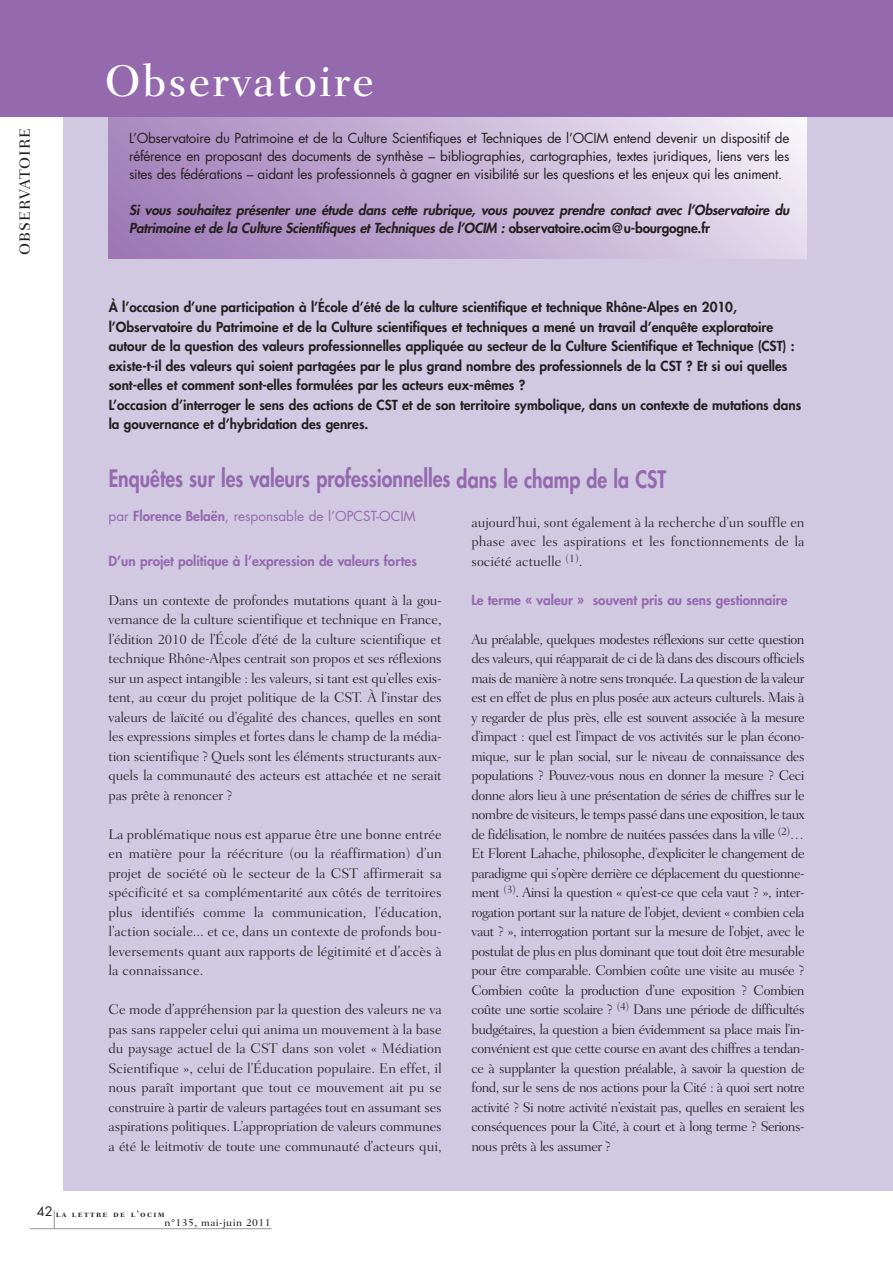
<style>
.page{position:relative;width:893px;height:1263px;background:#fff}
.page>*{position:absolute;margin:0;border:0;box-sizing:border-box;transform-origin:0 0}
.t1{font:500 45px "Fairfield LH";letter-spacing:.045em;color:#fff}
.t2{font:800 23.4px "Futura";color:#9469ad;scale:.83 1}
.t3{font:15px "Fairfield LH Medium SC";letter-spacing:.07em;color:#231f20}
.t4{font:300 14.25px/19.5px "Fairfield LH";letter-spacing:-.015em;color:#231f20;text-align:justify}
.t5{font:800 13.5px/19.5px "Futura";color:#231f20}
.t6{font:13.5px/18px "Futura";letter-spacing:-.02em;color:#231f20;text-align:justify}
.t7{font:italic 800 13.5px/18px "Futura";letter-spacing:-.01em;color:#231f20}
.t8{font:800 13.5px "Futura";color:#9469ad}
.t9{font:13.5px "Futura";color:#9469ad}
.t10{font:12.75px "Futura";color:#231f20}
.t11{font:500 10.5px "Fairfield LH";letter-spacing:.04em;color:#231f20}
.t12{font:9px "Fairfield LH Bold SC";letter-spacing:.15em;color:#231f20}
.s1{font-style:normal}
.s2{font-weight:800}
</style>
<div class="page">
<div style="left:64px;top:112px;width:829px;height:1079px;background:#d1c8e2"></div>
<svg style="left:54px;top:1210px;width:1px;height:18px"></svg>
<hr style="left:30px;top:1228px;width:242px;height:1px;background:#939598">
<svg style="left:108px;top:116px;width:698px;height:143px"></svg>
<div style="left:0;top:0;width:893px;height:116px;background:#9469ad"></div>
<p class="t3" style="left:19px;top:255px;width:129px;rotate:-90deg">OBSERVATOIRE</p>
<h1 class="t1" style="left:105px;top:63px;width:271px">Observatoire</h1>
<p class="t6" style="left:129px;top:130px;width:662px">L’Observatoire du Patrimoine et de la Culture Scientifiques et Techniques de l’OCIM entend devenir un dispositif de référence en proposant des documents de synthèse – bibliographies, cartographies, textes juridiques, liens vers les sites des fédérations – aidant les professionnels à gagner en visibilité sur les questions et les enjeux qui les animent.</p>
<p class="t7" style="left:129px;top:202px;width:662px">Si vous souhaitez présenter une étude dans cette rubrique, vous pouvez prendre contact avec l’Observatoire du<br>Patrimoine et de la Culture Scientifiques et Techniques de l’OCIM : <span class="s1">observatoire.ocim@u-bourgogne.fr</span></p>
<p class="t5" style="left:109px;top:298px;width:694px">À l’occasion d’une participation à l’École d’été de la culture scientifique et technique Rhône-Alpes en 2010, l’Observatoire du Patrimoine et de la Culture scientifiques et techniques a mené un travail d’enquête exploratoire autour de la question des valeurs professionnelles appliquée au secteur de la Culture Scientifique et Technique (CST) : existe-t-il des valeurs qui soient partagées par le plus grand nombre des professionnels de la CST ? Et si oui quelles sont-elles et comment sont-elles formulées par les acteurs eux-mêmes ?<br>L’occasion d’interroger le sens des actions de CST et de son territoire symbolique, dans un contexte de mutations dans la gouvernance et d’hybridation des genres.</p>
<h2 class="t2" style="left:109px;top:468px;width:673px">Enquêtes sur les valeurs professionnelles dans le champ de la CST</h2>
<p class="t9" style="left:109px;top:510px;width:309px">par <span class="s2">Florence Belaën</span>, responsable de l’OPCST-OCIM</p>
<p class="t8" style="left:109px;top:554px;width:310px">D’un projet politique à l’expression de valeurs fortes</p>
<p class="t4" style="left:109px;top:591px;width:335px">Dans un contexte de profondes mutations quant à la gou&shy;vernance de la culture scientifique et technique en France, l’édition 2010 de l’École d’été de la culture scientifique et technique Rhône-Alpes centrait son propos et ses réflexions sur un aspect intangible : les valeurs, si tant est qu’elles exis&shy;tent, au cœur du projet politique de la CST. À l’instar des valeurs de laïcité ou d’égalité des chances, quelles en sont les expressions simples et fortes dans le champ de la média&shy;tion scientifique ? Quels sont les éléments structurants aux&shy;quels la communauté des acteurs est attachée et ne serait pas prête à renoncer ?</p>
<p class="t4" style="left:109px;top:825px;width:335px">La problématique nous est apparue être une bonne entrée en matière pour la réécriture (ou la réaffirmation) d’un projet de société où le secteur de la CST affirmerait sa spécificité et sa complémentarité aux côtés de territoires plus identifiés comme la communication, l’éducation, l’action sociale... et ce, dans un contexte de profonds bou&shy;leversements quant aux rapports de légitimité et d’accès à la connaissance.</p>
<p class="t4" style="left:109px;top:1001px;width:335px">Ce mode d’appréhension par la question des valeurs ne va pas sans rappeler celui qui anima un mouvement à la base du paysage actuel de la CST dans son volet « Médiation Scientifique », celui de l’Éducation populaire. En effet, il nous paraît important que tout ce mouvement ait pu se construire à partir de valeurs partagées tout en assumant ses aspirations politiques. L’appropriation de valeurs communes a été le leitmotiv de toute une communauté d’acteurs qui,</p>
<p class="t4" style="left:471px;top:513px;width:335px">aujourd’hui, sont également à la recherche d’un souffle en phase avec les aspirations et les fonctionnements de la société actuelle <sup>(1)</sup>.</p>
<p class="t8" style="left:471px;top:593px;width:318px">Le terme « valeur » souvent pris au sens gestionnaire</p>
<p class="t4" style="left:471px;top:630px;width:335px">Au préalable, quelques modestes réflexions sur cette question des valeurs, qui réapparait de ci de là dans des discours officiels mais de manière à notre sens tronquée. La question de la valeur est en effet de plus en plus posée aux acteurs culturels. Mais à y regarder de plus près, elle est souvent associée à la mesure d’impact : quel est l’impact de vos activités sur le plan écono&shy;mique, sur le plan social, sur le niveau de connaissance des populations ? Pouvez-vous nous en donner la mesure ? Ceci donne alors lieu à une présentation de séries de chiffres sur le nombre de visiteurs, le temps passé dans une exposition, le taux de fidélisation, le nombre de nuitées passées dans la ville <sup>(2)</sup>… Et Florent Lahache, philosophe, d’expliciter le changement de paradigme qui s’opère derrière ce déplacement du questionne&shy;ment <sup>(3)</sup>. Ainsi la question « qu’est-ce que cela vaut ? », inter&shy;rogation portant sur la nature de l’objet, devient « combien cela vaut ? », interrogation portant sur la mesure de l’objet, avec le postulat de plus en plus dominant que tout doit être mesurable pour être comparable. Combien coûte une visite au musée ?<br>Combien coûte la production d’une exposition ? Combien coûte une sortie scolaire ? <sup>(4)</sup> Dans une période de difficultés budgétaires, la question a bien évidemment sa place mais l’in&shy;convénient est que cette course en avant des chiffres a tendan&shy;ce à supplanter la question préalable, à savoir la question de fond, sur le sens de nos actions pour la Cité : à quoi sert notre activité ? Si notre activité n’existait pas, quelles en seraient les conséquences pour la Cité, à court et à long terme ? Serions&shy;nous prêts à les assumer ?</p>
<p class="t10" style="left:37px;top:1205px;width:17px">42</p>
<p class="t12" style="left:56px;top:1210px;width:110px">la lettre de l’ocim</p>
<p class="t11" style="left:165px;top:1218px;width:108px">n°135, mai-juin 2011</p>
</div>
